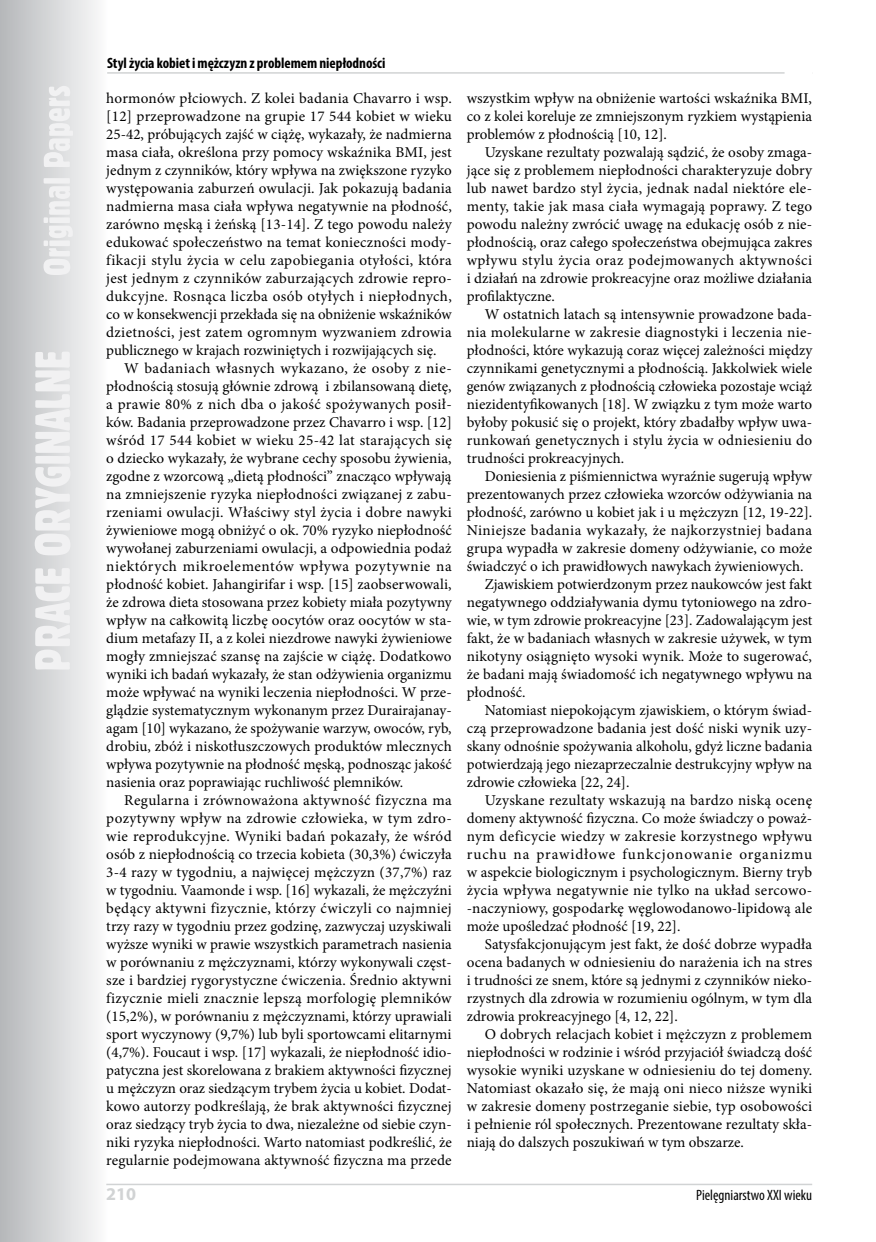
<style>
.page{position:relative;width:876px;height:1242px;background:#fff}
.page>*{position:absolute;margin:0;border:0;box-sizing:border-box;transform-origin:0 0}
.t1{font:700 18px "Myriad Pro";color:#d1d3d4}
.t2{font:15px/18px "Minion Pro";letter-spacing:.005em;color:#000;text-align:justify}
.t3{font:15px "Minion Pro";letter-spacing:.025em;color:#000}
.t4{font:700 condensed 15px "Myriad Pro";color:#000}
.t5{font:15px "Minion Pro";letter-spacing:.06em;color:#000}
.t6{font:condensed 15px "Myriad Pro";color:#000}
</style>
<div class="page">
<svg style="left:0;top:0;width:108px;height:1242px"></svg>
<svg style="left:35px;top:86px;width:38px;height:583px"></svg>
<hr style="left:106px;top:1183px;width:706px;height:2px;background:#d1d3d4">
<hr style="left:107px;top:72px;width:705px;height:2px;background:#d1d3d4">
<div style="left:107px;top:40px;width:704px;height:35px;background:#fff"></div>
<hr style="left:107px;top:72px;width:677px;height:2px;background:#d1d3d4">
<p class="t4" style="left:107px;top:54px;width:280px">Styl życia kobiet i mężczyzn z problemem niepłodności</p>
<p class="t4" style="left:107px;top:54px;width:226px">Lifestyle of women and men with infertility</p>
<p class="t2" style="left:106px;top:89px;width:347px">hormonów płciowych. Z kolei badania Chavarro i wsp. [12] przeprowadzone na grupie 17 544 kobiet w wieku 25-42, próbujących zajść w ciążę, wykazały, że nadmierna masa ciała, określona przy pomocy wskaźnika BMI, jest jednym z czynników, który wpływa na zwiększone ryzyko występowania zaburzeń owulacji. Jak pokazują badania nadmierna masa ciała wpływa negatywnie na płodność, zarówno męską i żeńską [13-14]. Z tego powodu należy edukować społeczeństwo na temat konieczności mody&shy;fikacji stylu życia w celu zapobiegania otyłości, która jest jednym z czynników zaburzających zdrowie repro&shy;dukcyjne. Rosnąca liczba osób otyłych i niepłodnych, co w konsekwencji przekłada się na obniżenie wskaźników dzietności, jest zatem ogromnym wyzwaniem zdrowia publicznego w krajach rozwiniętych i rozwijających się.</p>
<p class="t2" style="left:106px;top:359px;width:347px;text-indent:18px">W badaniach własnych wykazano, że osoby z nie&shy;płodnością stosują głównie zdrową i zbilansowaną dietę, a prawie 80% z nich dba o jakość spożywanych posił&shy;ków. Badania przeprowadzone przez Chavarro i wsp. [12] wśród 17 544 kobiet w wieku 25-42 lat starających się o dziecko wykazały, że wybrane cechy sposobu żywienia, zgodne z wzorcową „dietą płodności” znacząco wpływają na zmniejszenie ryzyka niepłodności związanej z zabu&shy;rzeniami owulacji. Właściwy styl życia i dobre nawyki żywieniowe mogą obniżyć o ok. 70% ryzyko niepłodność wywołanej zaburzeniami owulacji, a odpowiednia podaż niektórych mikroelementów wpływa pozytywnie na płodność kobiet. Jahangirifar i wsp. [15] zaobserwowali, że zdrowa dieta stosowana przez kobiety miała pozytywny wpływ na całkowitą liczbę oocytów oraz oocytów w sta&shy;dium metafazy II, a z kolei niezdrowe nawyki żywieniowe mogły zmniejszać szansę na zajście w ciążę. Dodatkowo wyniki ich badań wykazały, że stan odżywienia organizmu może wpływać na wyniki leczenia niepłodności. W prze&shy;glądzie systematycznym wykonanym przez Durairajanay&shy;agam [10] wykazano, że spożywanie warzyw, owoców, ryb, drobiu, zbóż i niskotłuszczowych produktów mlecznych wpływa pozytywnie na płodność męską, podnosząc jakość nasienia oraz poprawiając ruchliwość plemników.</p>
<p class="t2" style="left:106px;top:791px;width:347px;text-indent:18px">Regularna i zrównoważona aktywność fizyczna ma pozytywny wpływ na zdrowie człowieka, w tym zdro&shy;wie reprodukcyjne. Wyniki badań pokazały, że wśród osób z niepłodnością co trzecia kobieta (30,3%) ćwiczyła 3-4 razy w tygodniu, a najwięcej mężczyzn (37,7%) raz w tygodniu. Vaamonde i wsp. [16] wykazali, że mężczyźni będący aktywni fizycznie, którzy ćwiczyli co najmniej trzy razy w tygodniu przez godzinę, zazwyczaj uzyskiwali wyższe wyniki w prawie wszystkich parametrach nasienia w porównaniu z mężczyznami, którzy wykonywali częst&shy;sze i bardziej rygorystyczne ćwiczenia. Średnio aktywni fizycznie mieli znacznie lepszą morfologię plemników (15,2%), w porównaniu z mężczyznami, którzy uprawiali sport wyczynowy (9,7%) lub byli sportowcami elitarnymi (4,7%). Foucaut i wsp. [17] wykazali, że niepłodność idio&shy;patyczna jest skorelowana z brakiem aktywności fizycznej u mężczyzn oraz siedzącym trybem życia u kobiet. Dodat&shy;kowo autorzy podkreślają, że brak aktywności fizycznej oraz siedzący tryb życia to dwa, niezależne od siebie czyn&shy;niki ryzyka niepłodności. Warto natomiast podkreślić, że regularnie podejmowana aktywność fizyczna ma przede</p>
<p class="t2" style="left:467px;top:89px;width:347px">wszystkim wpływ na obniżenie wartości wskaźnika BMI, co z kolei koreluje ze zmniejszonym ryzkiem wystąpienia problemów z płodnością [10, 12].</p>
<p class="t2" style="left:467px;top:143px;width:347px;text-indent:18px">Uzyskane rezultaty pozwalają sądzić, że osoby zmaga&shy;jące się z problemem niepłodności charakteryzuje dobry lub nawet bardzo styl życia, jednak nadal niektóre ele&shy;menty, takie jak masa ciała wymagają poprawy. Z tego powodu należny zwrócić uwagę na edukację osób z nie&shy;płodnością, oraz całego społeczeństwa obejmująca zakres wpływu stylu życia oraz podejmowanych aktywności i działań na zdrowie prokreacyjne oraz możliwe działania profilaktyczne.</p>
<p class="t2" style="left:467px;top:305px;width:347px;text-indent:18px">W ostatnich latach są intensywnie prowadzone bada&shy;nia molekularne w zakresie diagnostyki i leczenia nie&shy;płodności, które wykazują coraz więcej zależności między czynnikami genetycznymi a płodnością. Jakkolwiek wiele genów związanych z płodnością człowieka pozostaje wciąż niezidentyfikowanych [18]. W związku z tym może warto byłoby pokusić się o projekt, który zbadałby wpływ uwa&shy;runkowań genetycznych i stylu życia w odniesieniu do trudności prokreacyjnych.</p>
<p class="t2" style="left:485px;top:467px;width:329px">Doniesienia z piśmiennictwa wyraźnie sugerują wpływ</p>
<p class="t2" style="left:467px;top:485px;width:347px">prezentowanych przez człowieka wzorców odżywiania na</p>
<p class="t2" style="left:467px;top:503px;width:347px">płodność, zarówno u kobiet jak i u mężczyzn [12, 19-22].</p>
<p class="t3" style="left:467px;top:520px;width:347px">Niniejsze badania wykazały, że najkorzystniej badana</p>
<p class="t2" style="left:467px;top:539px;width:347px">grupa wypadła w zakresie domeny odżywianie, co może</p>
<p class="t2" style="left:467px;top:557px;width:338px">świadczyć o ich prawidłowych nawykach żywieniowych.</p>
<p class="t2" style="left:485px;top:575px;width:329px">Zjawiskiem potwierdzonym przez naukowców jest fakt</p>
<p class="t2" style="left:467px;top:593px;width:347px">negatywnego oddziaływania dymu tytoniowego na zdro-</p>
<p class="t2" style="left:467px;top:611px;width:347px">wie, w tym zdrowie prokreacyjne [23]. Zadowalającym jest</p>
<p class="t2" style="left:467px;top:629px;width:347px">fakt, że w badaniach własnych w zakresie używek, w tym</p>
<p class="t2" style="left:467px;top:647px;width:347px">nikotyny osiągnięto wysoki wynik. Może to sugerować,</p>
<p class="t2" style="left:467px;top:665px;width:347px">że badani mają świadomość ich negatywnego wpływu na</p>
<p class="t2" style="left:467px;top:683px;width:60px">płodność.</p>
<p class="t2" style="left:485px;top:701px;width:329px">Natomiast niepokojącym zjawiskiem, o którym świad-</p>
<p class="t2" style="left:467px;top:719px;width:347px">czą przeprowadzone badania jest dość niski wynik uzy-</p>
<p class="t2" style="left:467px;top:737px;width:347px">skany odnośnie spożywania alkoholu, gdyż liczne badania</p>
<p class="t2" style="left:467px;top:755px;width:347px">potwierdzają jego niezaprzeczalnie destrukcyjny wpływ na</p>
<p class="t2" style="left:467px;top:773px;width:164px">zdrowie człowieka [22, 24].</p>
<p class="t2" style="left:485px;top:791px;width:329px">Uzyskane rezultaty wskazują na bardzo niską ocenę</p>
<p class="t2" style="left:467px;top:809px;width:347px">domeny aktywność fizyczna. Co może świadczy o poważ-</p>
<p class="t3" style="left:467px;top:826px;width:347px">nym deficycie wiedzy w zakresie korzystnego wpływu</p>
<p class="t5" style="left:467px;top:844px;width:347px">ruchu na prawidłowe funkcjonowanie organizmu</p>
<p class="t2" style="left:467px;top:863px;width:347px">w aspekcie biologicznym i psychologicznym. Bierny tryb</p>
<p class="t2" style="left:467px;top:881px;width:347px">życia wpływa negatywnie nie tylko na układ sercowo-</p>
<p class="t2" style="left:467px;top:899px;width:347px">-naczyniowy, gospodarkę węglowodanowo-lipidową ale</p>
<p class="t2" style="left:467px;top:917px;width:215px">może upośledzać płodność [19, 22].</p>
<p class="t2" style="left:485px;top:935px;width:329px">Satysfakcjonującym jest fakt, że dość dobrze wypadła</p>
<p class="t2" style="left:467px;top:953px;width:347px">ocena badanych w odniesieniu do narażenia ich na stres</p>
<p class="t2" style="left:467px;top:971px;width:347px">i trudności ze snem, które są jednymi z czynników nieko-</p>
<p class="t2" style="left:467px;top:989px;width:347px">rzystnych dla zdrowia w rozumieniu ogólnym, w tym dla</p>
<p class="t2" style="left:467px;top:1007px;width:213px">zdrowia prokreacyjnego [4, 12, 22].</p>
<p class="t2" style="left:485px;top:1025px;width:329px">O dobrych relacjach kobiet i mężczyzn z problemem</p>
<p class="t2" style="left:467px;top:1043px;width:347px">niepłodności w rodzinie i wśród przyjaciół świadczą dość</p>
<p class="t2" style="left:467px;top:1061px;width:347px">wysokie wyniki uzyskane w odniesieniu do tej domeny.</p>
<p class="t2" style="left:467px;top:1079px;width:347px">Natomiast okazało się, że mają oni nieco niższe wyniki</p>
<p class="t2" style="left:467px;top:1097px;width:347px">w zakresie domeny postrzeganie siebie, typ osobowości</p>
<p class="t2" style="left:467px;top:1115px;width:347px">i pełnienie ról społecznych. Prezentowane rezultaty skła-</p>
<p class="t2" style="left:467px;top:1133px;width:279px">niają do dalszych poszukiwań w tym obszarze.</p>
<p class="t1" style="left:106px;top:1182px;width:31px">210</p>
<p class="t6" style="left:696px;top:1186px;width:118px">Pielęgniarstwo XXI wieku</p>
</div>
